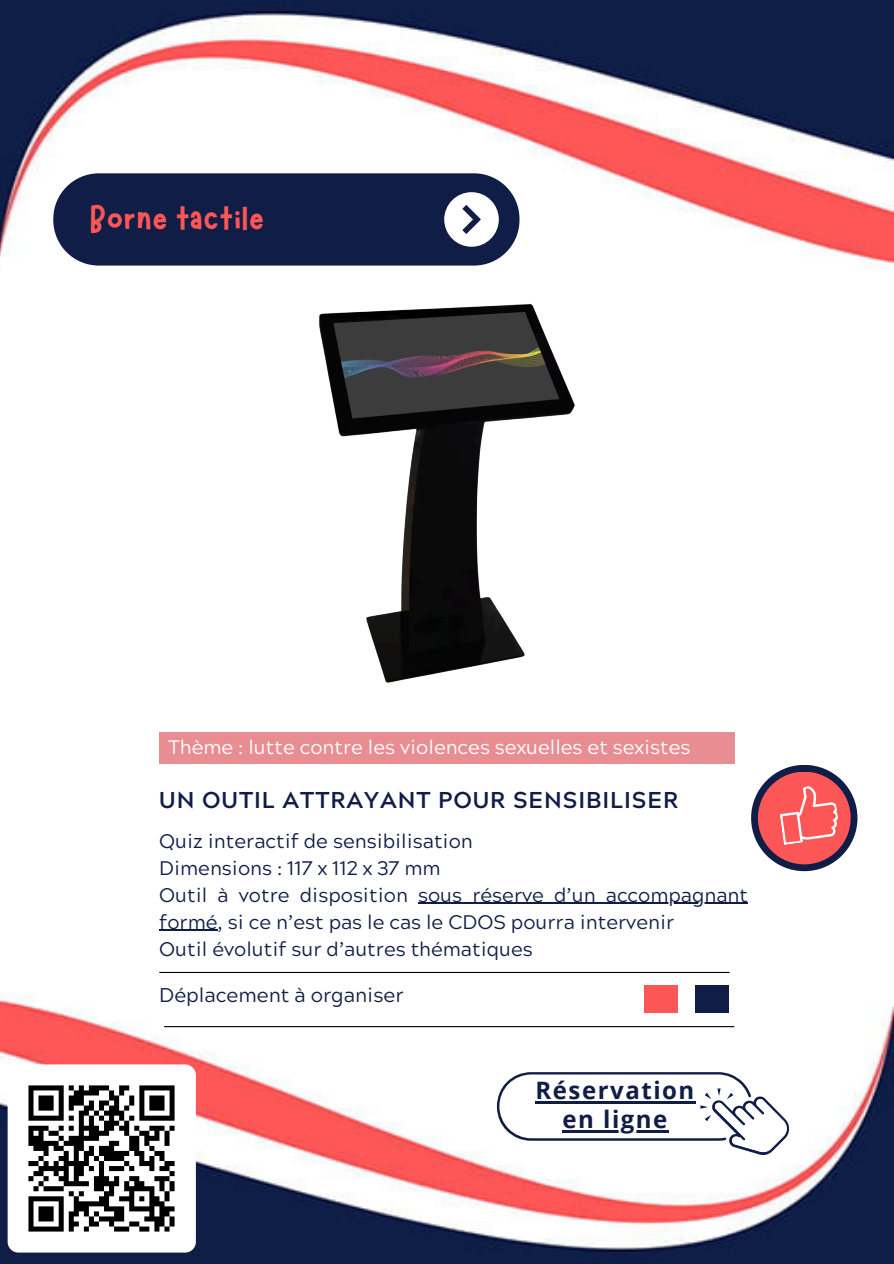
<style>
.page{position:relative;width:894px;height:1264px;background:#fff}
.page>*{position:absolute;margin:0;border:0;box-sizing:border-box;transform-origin:0 0}
.t1{font:40.05px "Marykate";color:#fc5656}
.t2{font:700 24px "Open Sans";letter-spacing:.065em;color:#101d46}
.t3{font:700 22.95px "Acherus Grotesque";letter-spacing:.04em;color:#101d46}
.t4{font:19.95px "Acherus Grotesque";color:#101d46}
.t5{font:19.65px/27px "Acherus Grotesque";color:#101d46}
.t6{font:19.65px "Acherus Grotesque";color:#fff}
</style>
<div class="page">
<img style="left:0;top:0;width:893px;height:269px">
<img style="left:0;top:971px;width:893px;height:292px">
<div style="left:53px;top:173px;width:466px;height:92px;background:#101d46;border-radius:46px"></div>
<div style="left:444px;top:192px;width:54px;height:55px;background:#fff;border-radius:50%"></div>
<svg style="left:462px;top:205px;width:19px;height:29px"></svg>
<hr style="left:159px;top:971px;width:570px;height:2px;background:#000">
<hr style="left:164px;top:1026px;width:570px;height:1px;background:#000">
<div style="left:159px;top:732px;width:575px;height:31px;background:#e88e92"></div>
<svg style="left:750px;top:764px;width:107px;height:107px;background:#2b3055"></svg>
<div style="left:757px;top:771px;width:93px;height:93px;background:#fc5656;border-radius:50%"></div>
<div style="left:643px;top:984px;width:34px;height:28px;background:#fc5656"></div>
<div style="left:694px;top:984px;width:34px;height:28px;background:#101d46"></div>
<img style="left:319px;top:304px;width:256px;height:379px">
<svg style="left:780px;top:782px;width:60px;height:63px"></svg>
<svg style="left:497px;top:1072px;width:293px;height:83px"></svg>
<img style="left:8px;top:1064px;width:188px;height:188px;border-radius:11px">
<hr style="left:418px;top:902px;width:329px;height:1px;background:#101d46">
<hr style="left:159px;top:929px;width:58px;height:1px;background:#101d46">
<hr style="left:535px;top:1101px;width:160px;height:2px;background:#101d46">
<hr style="left:562px;top:1129px;width:106px;height:3px;background:#101d46">
<p class="t1" style="left:89px;top:193px;width:177px">Borne tactile</p>
<h1 class="t6" style="left:168px;top:739px;width:524px">Thème : lutte contre les violences sexuelles et sexistes</h1>
<p class="t3" style="left:159px;top:790px;width:520px">UN OUTIL ATTRAYANT POUR SENSIBILISER</p>
<p class="t5" style="left:159px;top:829px;width:315px">Quiz interactif de sensibilisation</p>
<p class="t5" style="left:159px;top:856px;width:283px">Dimensions : 117 x 112 x 37 mm</p>
<h2 class="t5" style="left:159px;top:883px;width:250px">Outil à votre disposition</h2>
<p class="t5" style="left:159px;top:883px;width:590px;text-indent:259px">sous réserve d’un accompagnant formé, si ce n’est pas le cas le CDOS pourra intervenir<br>Outil évolutif sur d’autres thématiques</p>
<p class="t4" style="left:159px;top:987px;width:246px">Déplacement à organiser</p>
<p class="t2" style="left:535px;top:1073px;width:160px">Réservation</p>
<p class="t2" style="left:562px;top:1101px;width:106px">en ligne</p>
</div>
